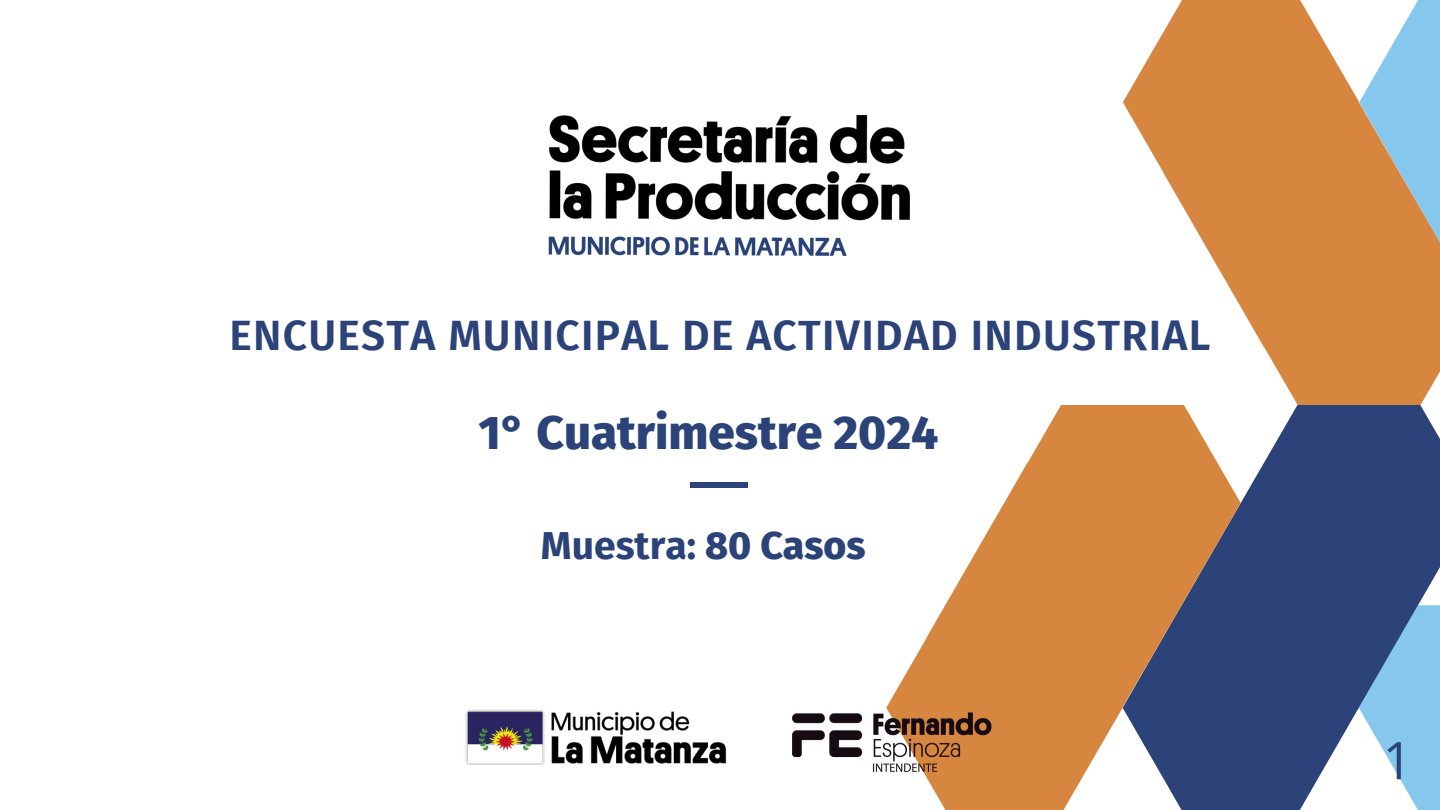
<style>
.page{position:relative;width:1440px;height:810px;background:#fff}
.page>*{position:absolute;margin:0;border:0;box-sizing:border-box;transform-origin:0 0}
.t1{font:300 84px "Fira Sans";color:#2b4378}
.t2{font:52px "Open Sans";color:#2b4378}
.t3{font:800 47.6px "Fira Sans";color:#2b4378}
.t4{font:600 42.5px "Fira Sans";letter-spacing:.03em;color:#2b4378}
.t5{font:700 39.1px "Fira Sans";color:#2b4378}
.s1{font-weight:800}
</style>
<div class="page">
<svg style="left:1241px;top:405px;width:199px;height:405px;fill:#2b4378"></svg>
<svg style="left:886px;top:405px;width:355px;height:405px;fill:#d6863e"></svg>
<svg style="left:1123px;top:0;width:317px;height:405px;fill:#d6863e"></svg>
<img style="left:548px;top:115px;width:361px;height:141px">
<img style="left:465px;top:709px;width:262px;height:56px">
<img style="left:792px;top:709px;width:199px;height:65px">
<p class="t4" style="left:230px;top:310px;width:982px">ENCUESTA MUNICIPAL DE ACTIVIDAD INDUSTRIAL</p>
<p class="t3" style="left:478px;top:404px;width:462px">1° Cuatrimestre 2024</p>
<h1 class="t1" style="left:769px;top:473px;width:25px;rotate:90deg">I</h1>
<h2 class="t5" style="left:541px;top:522px;width:326px">Muestra: <span class="s1">80 Casos</span></h2>
<p class="t2" style="left:1383px;top:724px;width:31px">1</p>
</div>
